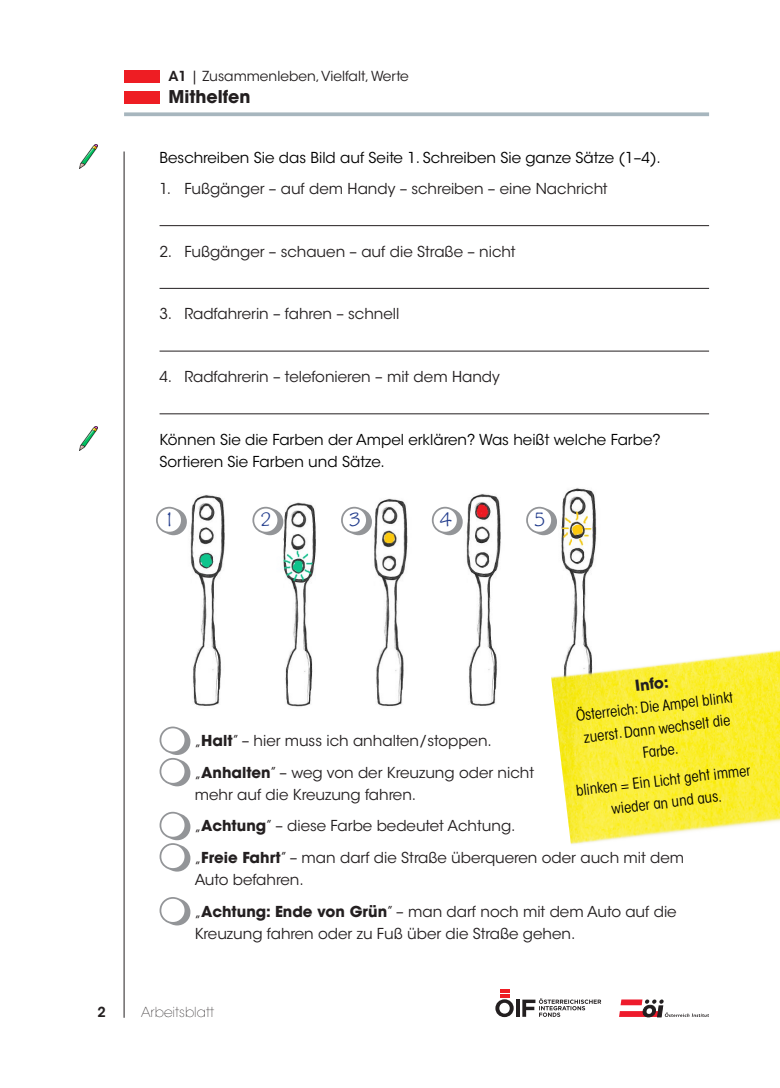
<style>
.page{position:relative;width:780px;height:1088px;background:#fff}
.page>*{position:absolute;margin:0;border:0;box-sizing:border-box;transform-origin:0 0}
.t1{font:20px "Zipty Do Std";color:#253f8e}
.t2{font:700 17.5px "ITC Avant Garde Std";color:#231f20}
.t3{font:15px/31.4px "ITC Avant Garde Std";color:#231f20}
.t4{font:15px/22.5px "ITC Avant Garde Std";color:#000}
.t5{font:condensed 15px/22.5px "ITC Avant Garde Std";color:#000;text-align:center}
.t6{font:700 15px "ITC Avant Garde Std";color:#231f20}
.t7{font:13.75px "ITC Avant Garde Std";color:#231f20}
.t8{font:200 13.75px "ITC Avant Garde Std";color:#231f20}
.t9{font:600 13.75px "ITC Avant Garde Std";color:#231f20}
.s1{font-weight:600}
.s2{font-weight:700}
</style>
<div class="page">
<svg style="left:516px;top:999px;width:3px;height:18px"></svg>
<svg style="left:495px;top:989px;width:18px;height:28px"></svg>
<svg style="left:522px;top:998px;width:79px;height:19px"></svg>
<svg style="left:124px;top:112px;width:585px;height:4px;fill:#a7b6be"></svg>
<hr style="left:124px;top:151px;width:1px;height:867px;background:#231f20">
<svg style="left:619px;top:999px;width:90px;height:18px"></svg>
<div style="left:124px;top:91px;width:35px;height:12px;background:#ee1d23"></div>
<div style="left:124px;top:71px;width:35px;height:12px;background:#ee1d23"></div>
<hr style="left:159px;top:225px;width:550px;height:1px;background:#231f20">
<hr style="left:159px;top:288px;width:550px;height:1px;background:#231f20">
<hr style="left:159px;top:351px;width:550px;height:1px;background:#231f20">
<hr style="left:159px;top:413px;width:550px;height:1px;background:#231f20">
<img style="left:168px;top:495px;width:57px;height:211px">
<img style="left:264px;top:502px;width:52px;height:205px">
<img style="left:353px;top:498px;width:79px;height:209px">
<img style="left:443px;top:494px;width:58px;height:212px">
<img style="left:538px;top:488px;width:59px;height:149px">
<svg style="left:159px;top:726px;width:31px;height:60px"></svg>
<svg style="left:159px;top:812px;width:31px;height:59px"></svg>
<svg style="left:159px;top:897px;width:31px;height:28px"></svg>
<img style="left:80px;top:144px;width:17px;height:24px">
<img style="left:80px;top:426px;width:17px;height:24px">
<svg style="left:252px;top:507px;width:31px;height:28px"></svg>
<svg style="left:156px;top:507px;width:31px;height:28px"></svg>
<svg style="left:341px;top:507px;width:31px;height:28px"></svg>
<svg style="left:432px;top:507px;width:30px;height:28px"></svg>
<svg style="left:526px;top:507px;width:31px;height:28px"></svg>
<img style="left:551px;top:637px;width:229px;height:208px">
<p class="t7" style="left:168px;top:68px;width:242px"><span class="s1">A1</span> | Zusammenleben, Vielfalt, Werte</p>
<p class="t2" style="left:168px;top:86px;width:84px">Mithelfen</p>
<p class="t4" style="left:159px;top:146px;width:503px">Beschreiben Sie das Bild auf Seite 1. Schreiben Sie ganze Sätze (1–4).</p>
<p class="t3" style="left:159px;top:173px;width:449px">1. Fußgänger – auf dem Handy – schreiben – eine Nachricht</p>
<p class="t3" style="left:159px;top:236px;width:357px">2. Fußgänger – schauen – auf die Straße – nicht</p>
<p class="t3" style="left:159px;top:298px;width:241px">3. Radfahrerin – fahren – schnell</p>
<p class="t3" style="left:159px;top:361px;width:342px">4. Radfahrerin – telefonieren – mit dem Handy</p>
<p class="t4" style="left:159px;top:428px;width:502px">Können Sie die Farben der Ampel erklären? Was heißt welche Farbe?<br>Sortieren Sie Farben und Sätze.</p>
<h1 class="t1" style="left:168px;top:507px;width:5px">1</h1>
<h1 class="t1" style="left:261px;top:507px;width:11px">2</h1>
<h1 class="t1" style="left:349px;top:508px;width:12px">3</h1>
<h1 class="t1" style="left:440px;top:508px;width:13px">4</h1>
<h1 class="t1" style="left:534px;top:507px;width:11px">5</h1>
<p class="t6" style="left:634px;top:676px;width:35px;rotate:-7deg">Info:</p>
<p class="t5" style="left:574px;top:704px;width:159px;rotate:-7deg">Österreich: Die Ampel blinkt zuerst. Dann wechselt die<br>Farbe.</p>
<p class="t5" style="left:574px;top:780px;width:177px;rotate:-7deg">blinken = Ein Licht geht immer wieder an und aus.</p>
<p class="t3" style="left:195px;top:725px;width:341px">„<span class="s2">Halt</span>” – hier muss ich anhalten/stoppen. „<span class="s2">Anhalten</span>” – weg von der Kreuzung oder nicht</p>
<p class="t3" style="left:195px;top:779px;width:491px">mehr auf die Kreuzung fahren.<br>„<span class="s2">Achtung</span>” – diese Farbe bedeutet Achtung.<br>„<span class="s2">Freie Fahrt</span>” – man darf die Straße überqueren oder auch mit dem</p>
<p class="t3" style="left:195px;top:864px;width:483px">Auto befahren.<br>„<span class="s2">Achtung: Ende von Grün</span>” – man darf noch mit dem Auto auf die</p>
<p class="t3" style="left:195px;top:918px;width:382px">Kreuzung fahren oder zu Fuß über die Straße gehen.</p>
<p class="t9" style="left:97px;top:1003px;width:10px">2</p>
<p class="t8" style="left:141px;top:1004px;width:75px">Arbeitsblatt</p>
</div>
